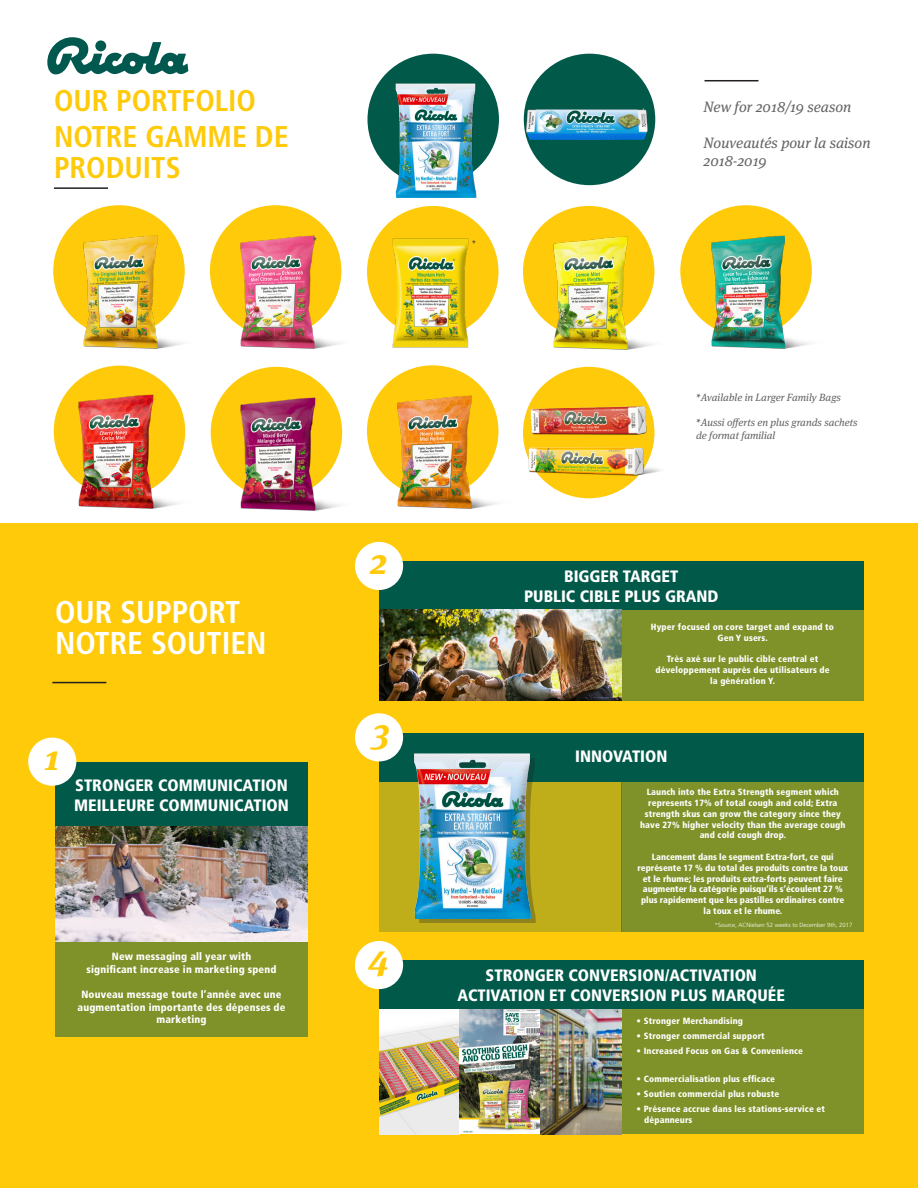
<style>
.page{position:relative;width:918px;height:1188px;background:#fff}
.page>*{position:absolute;margin:0;border:0;box-sizing:border-box;transform-origin:0 0}
.t1{font:italic 700 36px "Meta Serif Pro";color:#feca0a}
.t2{font:700 condensed 31.5px "Frutiger";color:#fff}
.t3{font:700 condensed 30px/31.5px "Frutiger";color:#feca0a}
.t4{font:900 condensed 16.5px "Frutiger";color:#fff}
.t5{font:italic 15px/18px "Meta Serif Pro";color:#231f20}
.t6{font:900 condensed 10.5px/12.6px "Frutiger";letter-spacing:.015em;color:#fff;text-align:center}
.t7{font:italic 10.5px/12.6px "Meta Serif Pro";color:#231f20}
.t8{font:300 condensed 10.5px "Frutiger";color:#3e3e3f}
.t9{font:900 condensed 9px/10.8px "Frutiger";letter-spacing:.015em;color:#fff;text-align:center}
.t10{font:300 6px "Frutiger";color:#fff}
</style>
<div class="page">
<svg style="left:47px;top:37px;width:141px;height:38px"></svg>
<div style="left:0;top:523px;width:918px;height:665px;background:#feca0a"></div>
<hr style="left:54px;top:187px;width:54px;height:2px;background:#231f20">
<hr style="left:52px;top:682px;width:54px;height:1px;background:#231f20">
<div style="left:211px;top:367px;width:131px;height:131px;background:#feca0a;border-radius:50%"></div>
<img style="left:236px;top:395px;width:107px;height:116px">
<div style="left:210px;top:205px;width:131px;height:132px;background:#feca0a;border-radius:50%"></div>
<img style="left:235px;top:234px;width:107px;height:115px">
<div style="left:523px;top:206px;width:131px;height:131px;background:#feca0a;border-radius:50%"></div>
<img style="left:548px;top:234px;width:107px;height:116px">
<div style="left:367px;top:365px;width:131px;height:132px;background:#feca0a;border-radius:50%"></div>
<img style="left:392px;top:394px;width:107px;height:115px">
<div style="left:680px;top:205px;width:132px;height:132px;background:#feca0a;border-radius:50%"></div>
<img style="left:706px;top:234px;width:106px;height:115px">
<div style="left:524px;top:54px;width:131px;height:131px;background:#005949;border-radius:50%"></div>
<div style="left:53px;top:205px;width:132px;height:132px;background:#feca0a;border-radius:50%"></div>
<img style="left:78px;top:234px;width:107px;height:115px">
<hr style="left:705px;top:80px;width:54px;height:1px;background:#231f20">
<div style="left:55px;top:942px;width:253px;height:95px;background:#7f9129"></div>
<div style="left:622px;top:610px;width:242px;height:91px;background:#7f9129"></div>
<div style="left:622px;top:781px;width:242px;height:151px;background:#7f9129"></div>
<div style="left:379px;top:781px;width:243px;height:151px;background:#bfae19"></div>
<div style="left:622px;top:1009px;width:242px;height:125px;background:#7f9129"></div>
<img style="left:379px;top:1009px;width:243px;height:125px">
<div style="left:55px;top:762px;width:253px;height:65px;background:#005949"></div>
<div style="left:379px;top:562px;width:485px;height:48px;background:#005949"></div>
<div style="left:379px;top:733px;width:485px;height:48px;background:#005949"></div>
<div style="left:379px;top:961px;width:485px;height:48px;background:#005949"></div>
<img style="left:55px;top:827px;width:253px;height:115px">
<img style="left:379px;top:610px;width:243px;height:91px">
<div style="left:28px;top:738px;width:48px;height:48px;background:#fff;border-radius:50%"></div>
<div style="left:355px;top:542px;width:48px;height:48px;background:#fff;border-radius:50%"></div>
<div style="left:355px;top:713px;width:48px;height:48px;background:#fff;border-radius:50%"></div>
<div style="left:355px;top:941px;width:48px;height:48px;background:#fff;border-radius:50%"></div>
<img style="left:409px;top:753px;width:139px;height:170px">
<div style="left:54px;top:366px;width:131px;height:131px;background:#feca0a;border-radius:50%"></div>
<img style="left:74px;top:393px;width:112px;height:116px">
<img style="left:523px;top:100px;width:130px;height:47px">
<div style="left:367px;top:206px;width:131px;height:131px;background:#feca0a;border-radius:50%"></div>
<img style="left:386px;top:238px;width:88px;height:110px">
<div style="left:523px;top:367px;width:131px;height:131px;background:#feca0a;border-radius:50%"></div>
<img style="left:524px;top:446px;width:137px;height:36px">
<img style="left:523px;top:395px;width:132px;height:51px">
<div style="left:367px;top:54px;width:132px;height:131px;background:#005949;border-radius:50%"></div>
<img style="left:393px;top:83px;width:94px;height:115px">
<p class="t3" style="left:54px;top:85px;width:204px">OUR PORTFOLIO</p>
<p class="t3" style="left:54px;top:121px;width:236px">NOTRE GAMME DE<br>PRODUITS</p>
<p class="t8" style="left:313px;top:235px;width:7px">*</p>
<p class="t2" style="left:55px;top:593px;width:187px">OUR SUPPORT</p>
<p class="t2" style="left:55px;top:624px;width:213px">NOTRE SOUTIEN</p>
<p class="t1" style="left:45px;top:728px;width:16px">1</p>
<p class="t4" style="left:75px;top:776px;width:214px">STRONGER COMMUNICATION</p>
<p class="t4" style="left:74px;top:795px;width:216px">MEILLEURE COMMUNICATION</p>
<p class="t6" style="left:112px;top:950px;width:141px">New messaging all year with</p>
<p class="t6" style="left:87px;top:963px;width:191px">significant increase in marketing spend</p>
<p class="t6" style="left:78px;top:988px;width:209px">Nouveau message toute l’année avec une augmentation importante des dépenses de marketing</p>
<p class="t1" style="left:371px;top:533px;width:18px">2</p>
<p class="t1" style="left:374px;top:703px;width:18px">3</p>
<p class="t1" style="left:369px;top:929px;width:22px">4</p>
<p class="t8" style="left:472px;top:239px;width:7px">*</p>
<h3 class="t5" style="left:704px;top:97px;width:149px">New for 2018/19 season</h3>
<h3 class="t5" style="left:704px;top:133px;width:168px">Nouveautés pour la saison<br>2018-2019</h3>
<p class="t7" style="left:696px;top:390px;width:146px">*Available in Larger Family Bags</p>
<p class="t7" style="left:696px;top:415px;width:163px">*Aussi offerts en plus grands sachets de format familial</p>
<p class="t4" style="left:564px;top:566px;width:116px">BIGGER TARGET</p>
<p class="t4" style="left:524px;top:586px;width:196px">PUBLIC CIBLE PLUS GRAND</p>
<p class="t9" style="left:651px;top:621px;width:185px">Hyper focused on core target and expand to</p>
<p class="t9" style="left:718px;top:632px;width:52px">Gen Y users.</p>
<p class="t9" style="left:656px;top:654px;width:176px">Très axé sur le public cible central et développement auprès des utilisateurs de la génération Y.</p>
<p class="t4" style="left:575px;top:747px;width:94px">INNOVATION</p>
<p class="t9" style="left:640px;top:787px;width:207px">Launch into the Extra Strength segment which represents 17% of total cough and cold; Extra strength skus can grow the category since they have 27% higher velocity than the average cough and cold cough drop.</p>
<p class="t9" style="left:638px;top:851px;width:212px">Lancement dans le segment Extra-fort, ce qui représente 17 % du total des produits contre la toux et le rhume; les produits extra-forts peuvent faire augmenter la catégorie puisqu’ils s’écoulent 27 % plus rapidement que les pastilles ordinaires contre la toux et le rhume.</p>
<p class="t10" style="left:715px;top:922px;width:139px">*Source, ACNielsen 52 weeks to December 9th, 2017</p>
<p class="t4" style="left:486px;top:965px;width:273px">STRONGER CONVERSION/ACTIVATION</p>
<p class="t4" style="left:458px;top:985px;width:329px">ACTIVATION ET CONVERSION PLUS MARQUÉE</p>
<p class="t9" style="left:637px;top:1015px;width:108px">• Stronger Merchandising</p>
<p class="t9" style="left:637px;top:1030px;width:130px">• Stronger commercial support</p>
<p class="t9" style="left:637px;top:1045px;width:168px">• Increased Focus on Gas &amp; Convenience</p>
<p class="t9" style="left:637px;top:1074px;width:140px">• Commercialisation plus efficace</p>
<p class="t9" style="left:637px;top:1089px;width:144px">• Soutien commercial plus robuste</p>
<p class="t9" style="left:644px;top:1104px;width:182px;text-align:left;text-indent:-8px">• Présence accrue dans les stations-service et dépanneurs</p>
</div>
